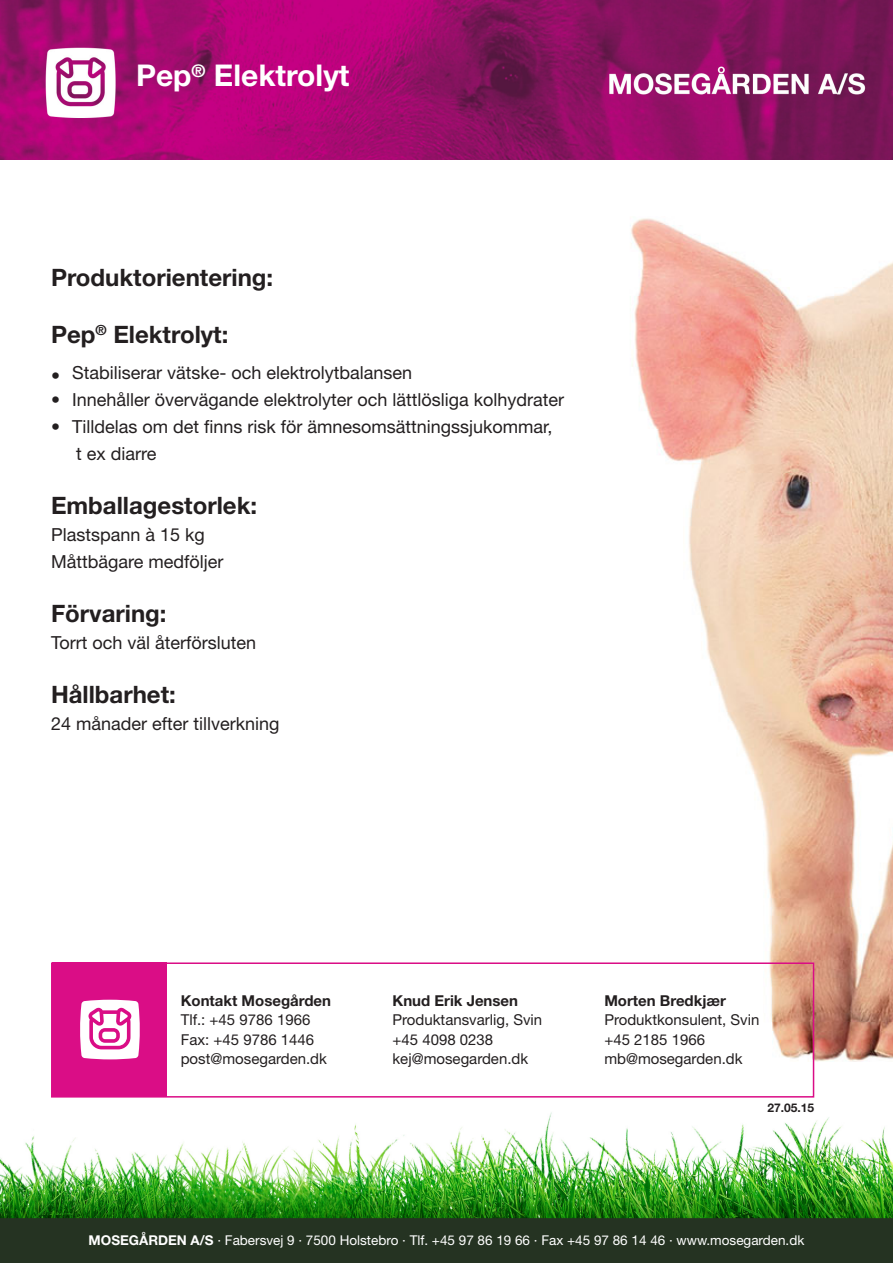
<style>
.page{position:relative;width:893px;height:1263px;background:#fff}
.page>*{position:absolute;margin:0;border:0;box-sizing:border-box;transform-origin:0 0}
.t1{font:700 30px "Helvetica Neue";color:#fff}
.t2{font:700 24px "Helvetica Neue";color:#231f20}
.t3{font:18px "Helvetica Neue";color:#231f20}
.brød{font:15px "Helvetica Neue";color:#231f20}
.brød-2{font:700 15px "Helvetica Neue";color:#231f20}
.t4{font:13.5px "Helvetica Neue";color:#fff}
.t5{font:700 12px "Helvetica Neue";color:#231f20}
.s1{font-weight:700}
</style>
<div class="page">
<img style="left:630px;top:218px;width:263px;height:843px">
<img style="left:0;top:0;width:893px;height:159px">
<img style="left:0;top:1112px;width:893px;height:151px">
<div style="left:51px;top:962px;width:763px;height:135px;border:2px solid #da0d86"></div>
<div style="left:53px;top:962px;width:114px;height:135px;background:#da0d86"></div>
<svg style="left:80px;top:1000px;width:60px;height:59px"></svg>
<p class="t1" style="left:136px;top:57px;width:215px">Pep<sup>®</sup> Elektrolyt</p>
<p class="t2" style="left:51px;top:262px;width:224px">Produktorientering:</p>
<p class="t2" style="left:51px;top:320px;width:179px">Pep<sup>®</sup> Elektrolyt:</p>
<p class="t3" style="left:51px;top:362px;width:363px">• Stabiliserar vätske- och elektrolytbalansen</p>
<p class="t3" style="left:51px;top:389px;width:515px">• Innehåller övervägande elektrolyter och lättlösliga kolhydrater</p>
<p class="t3" style="left:51px;top:416px;width:503px">• Tilldelas om det finns risk för ämnesomsättningssjukommar,</p>
<p class="t3" style="left:76px;top:443px;width:82px">t ex diarre</p>
<p class="t2" style="left:51px;top:491px;width:208px">Emballagestorlek:</p>
<p class="t3" style="left:51px;top:524px;width:155px">Plastspann à 15 kg</p>
<p class="t3" style="left:51px;top:551px;width:174px">Måttbägare medföljer</p>
<p class="t2" style="left:51px;top:599px;width:117px">Förvaring:</p>
<p class="t3" style="left:51px;top:632px;width:207px">Torrt och väl återförsluten</p>
<p class="t2" style="left:51px;top:680px;width:126px">Hållbarhet:</p>
<p class="t3" style="left:51px;top:713px;width:230px">24 månader efter tillverkning</p>
<p class="brød-2" style="left:181px;top:991px;width:152px">Kontakt Mosegården</p>
<p class="brød" style="left:181px;top:1011px;width:131px">Tlf.: +45 9786 1966</p>
<p class="brød" style="left:181px;top:1030px;width:135px">Fax: +45 9786 1446</p>
<p class="brød" style="left:181px;top:1050px;width:148px">post@mosegarden.dk</p>
<p class="brød-2" style="left:392px;top:991px;width:127px">Knud Erik Jensen</p>
<p class="brød" style="left:392px;top:1011px;width:151px">Produktansvarlig, Svin</p>
<p class="brød" style="left:392px;top:1030px;width:102px">+45 4098 0238</p>
<p class="brød" style="left:392px;top:1050px;width:137px">kej@mosegarden.dk</p>
<p class="brød-2" style="left:604px;top:991px;width:123px">Morten Bredkjær</p>
<p class="brød" style="left:604px;top:1011px;width:157px">Produktkonsulent, Svin</p>
<p class="brød" style="left:604px;top:1030px;width:102px">+45 2185 1966</p>
<p class="brød" style="left:604px;top:1050px;width:140px">mb@mosegarden.dk</p>
<p class="t5" style="left:768px;top:1100px;width:48px">27.05.15</p>
<p class="t4" style="left:89px;top:1232px;width:717px"><span class="s1">MOSEGÅRDEN A/S</span> · Fabersvej 9 · 7500 Holstebro · Tlf. +45 97 86 19 66 · Fax +45 97 86 14 46 · www.mosegarden.dk</p>
</div>
